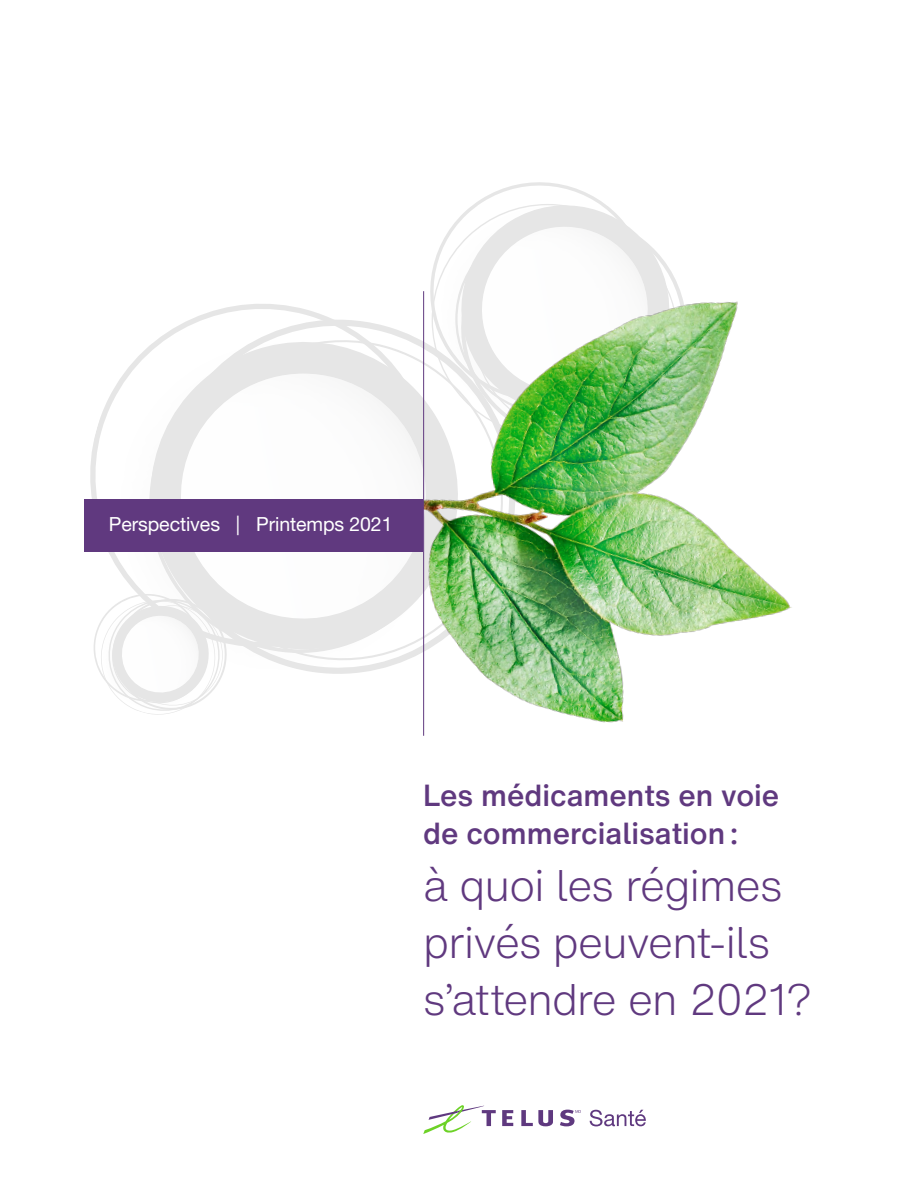
<style>
.page{position:relative;width:918px;height:1188px;background:#fff}
.page>*{position:absolute;margin:0;border:0;box-sizing:border-box;transform-origin:0 0}
.t1{font:300 43.5px/57px "Helvetica Now Text";letter-spacing:-.02em;color:#60397f}
.t2{font:500 30px/37.5px "Helvetica Now Text";color:#60397f}
.t3{font:19.5px "Helvetica Neue LT Std";letter-spacing:-.005em;color:#fff}
</style>
<div class="page">
<svg style="left:84px;top:304px;width:214px;height:256px"></svg>
<svg style="left:150px;top:308px;width:258px;height:36px"></svg>
<svg style="left:113px;top:344px;width:295px;height:330px"></svg>
<svg style="left:164px;top:374px;width:244px;height:262px"></svg>
<svg style="left:217px;top:374px;width:191px;height:241px"></svg>
<svg style="left:218px;top:374px;width:190px;height:230px"></svg>
<svg style="left:473px;top:182px;width:133px;height:23px"></svg>
<svg style="left:437px;top:207px;width:187px;height:48px"></svg>
<svg style="left:455px;top:223px;width:204px;height:32px"></svg>
<svg style="left:94px;top:589px;width:136px;height:126px"></svg>
<img style="left:408px;top:255px;width:384px;height:481px">
<hr style="left:423px;top:291px;width:1px;height:445px;background:#60397f">
<div style="left:85px;top:499px;width:338px;height:53px;background:#60397f"></div>
<svg style="left:502px;top:1110px;width:11px;height:16px"></svg>
<svg style="left:521px;top:1110px;width:32px;height:16px"></svg>
<svg style="left:423px;top:1105px;width:73px;height:29px"></svg>
<svg style="left:560px;top:1110px;width:21px;height:16px"></svg>
<svg style="left:590px;top:1110px;width:56px;height:16px"></svg>
<p class="t3" style="left:109px;top:513px;width:285px">Perspectives | Printemps 2021</p>
<p class="t2" style="left:423px;top:777px;width:358px">Les médicaments en voie de commercialisation :</p>
<p class="t1" style="left:423px;top:856px;width:391px">à quoi les régimes privés peuvent-ils s’attendre en 2021?</p>
</div>
